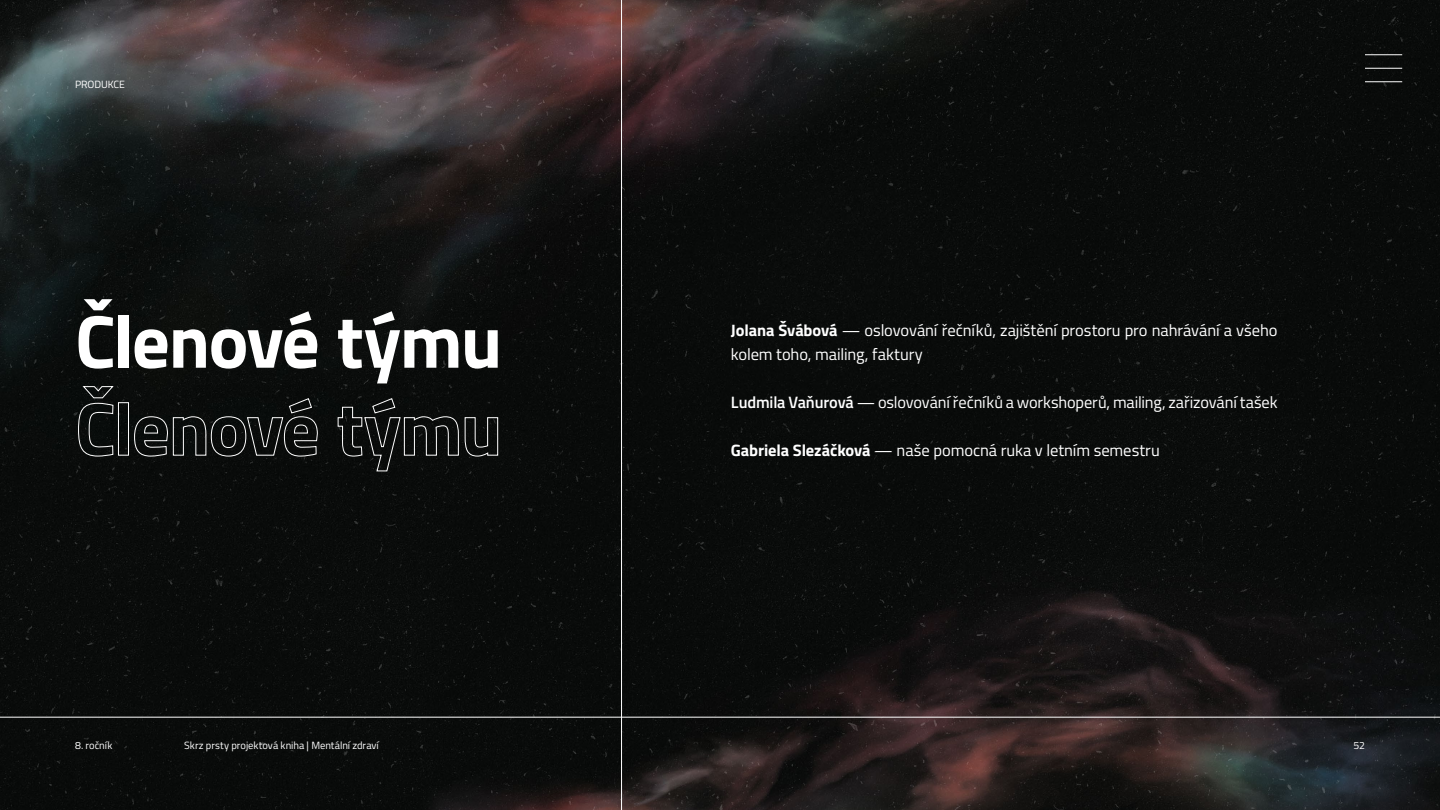
<style>
.page{position:relative;width:1440px;height:810px;background:#fff}
.page>*{position:absolute;margin:0;border:0;box-sizing:border-box;transform-origin:0 0}
.t1{font:700 75px/87.4px "Cairo";letter-spacing:-.025em;color:#fff}
.t2{font:16.5px/24px "Cairo";letter-spacing:-.005em;color:#fff}
.t3{font:10.5px "Cairo";letter-spacing:-.005em;color:#fff}
.s1{font-weight:700}
.s2{font-weight:600}
</style>
<div class="page">
<img style="left:0;top:0;width:1440px;height:810px">
<hr style="left:621px;top:0;width:1px;height:810px;background:#fff">
<hr style="left:0;top:717px;width:1440px;height:1px;background:#fff">
<hr style="left:1365px;top:54px;width:37px;height:1px;background:#fff">
<hr style="left:1365px;top:68px;width:37px;height:1px;background:#fff">
<hr style="left:1365px;top:81px;width:37px;height:1px;background:#fff">
<p class="t3" style="left:75px;top:77px;width:52px">PRODUKCE</p>
<h1 class="t1" style="left:75px;top:297px;width:429px">Členové týmu<br>Členové týmu</h1>
<p class="t2" style="left:731px;top:318px;width:548px"><span class="s1">Jolana Švábová</span> — oslovování řečníků, zajištění prostoru pro nahrávání a všeho kolem toho, mailing, faktury</p>
<p class="t2" style="left:731px;top:390px;width:548px"><span class="s2">Ludmila Vaňurová</span> — oslovování řečníků a workshoperů, mailing, zařizování tašek</p>
<p class="t2" style="left:731px;top:438px;width:430px"><span class="s1">Gabriela Slezáčková</span> — naše pomocná ruka v letním semestru</p>
<p class="t3" style="left:75px;top:738px;width:39px">8. ročník</p>
<p class="t3" style="left:184px;top:738px;width:196px">Skrz prsty projektová kniha | Mentální zdraví</p>
<p class="t3" style="left:1353px;top:738px;width:13px">52</p>
</div>
